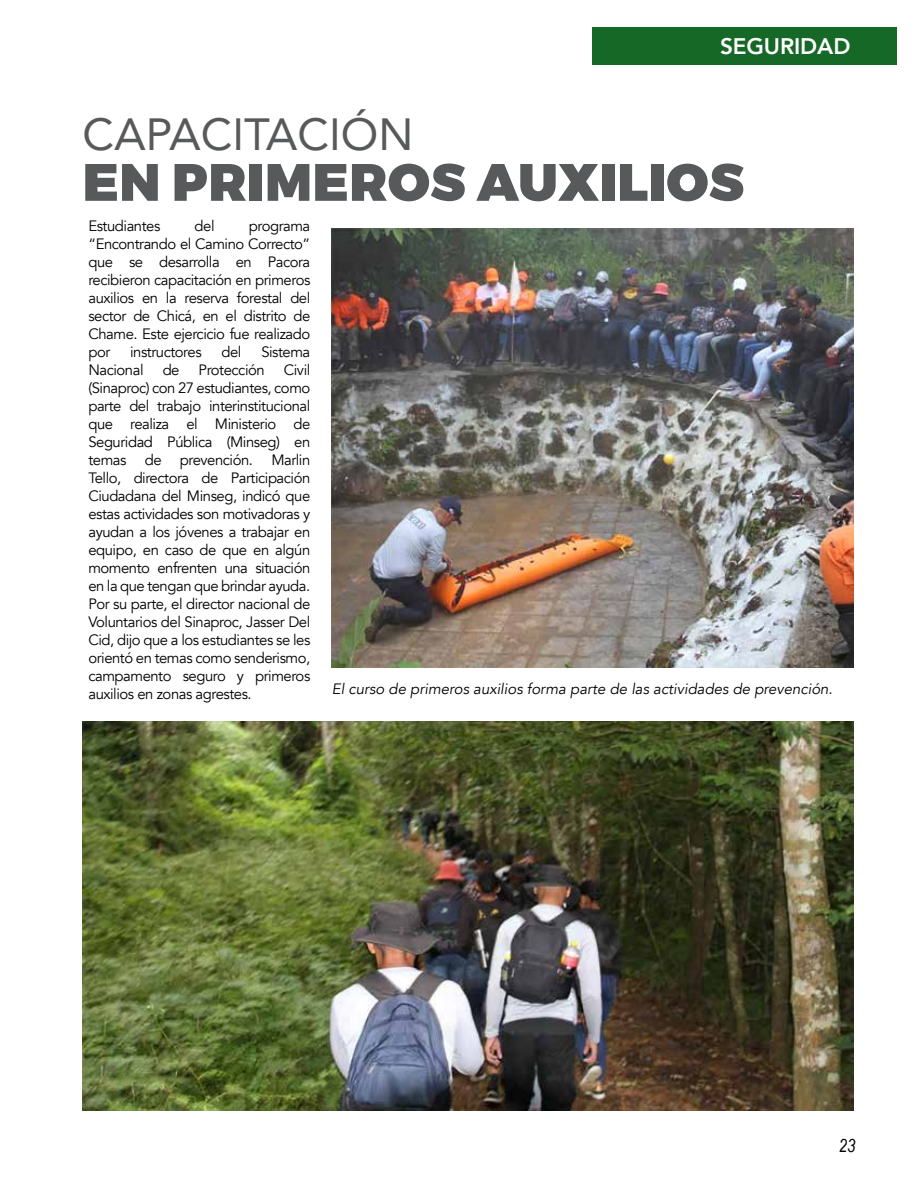
<style>
.page{position:relative;width:918px;height:1188px;background:#fff}
.page>*{position:absolute;margin:0;border:0;box-sizing:border-box;transform-origin:0 0}
.t1{font:900 52.5px "Montserrat";letter-spacing:.01em;color:#58595b}
.t2{font:45px "Avenir";color:#58595b}
.t3{font:800 22.5px "Avenir";letter-spacing:-.005em;color:#fff}
.t4{font:italic 18px "Arial Narrow";color:#000}
.t5{font:15px/18px "Avenir";letter-spacing:-.03em;color:#000;text-align:justify}
.t6{font:italic 15px "Avenir";color:#000}
</style>
<div class="page">
<div style="left:592px;top:27px;width:304px;height:38px;background:#166827"></div>
<img style="left:332px;top:228px;width:522px;height:439px">
<img style="left:82px;top:721px;width:772px;height:389px">
<h3 class="t3" style="left:720px;top:29px;width:132px">SEGURIDAD</h3>
<h2 class="t2" style="left:82px;top:98px;width:333px">CAPACITACIÓN</h2>
<h1 class="t1" style="left:83px;top:149px;width:663px">EN PRIMEROS AUXILIOS</h1>
<p class="t5" style="left:88px;top:217px;width:73px">Estudiantes</p>
<p class="t5" style="left:195px;top:217px;width:22px">del</p>
<p class="t5" style="left:88px;top:217px;width:223px;text-indent:160px">programa “Encontrando el Camino Correcto” que se desarrolla en Pacora recibieron capacitación en primeros auxilios en la reserva forestal del sector de Chicá, en el distrito de Chame. Este ejercicio fue realizado por</p>
<p class="t5" style="left:130px;top:343px;width:73px">instructores</p>
<p class="t5" style="left:222px;top:343px;width:22px">del</p>
<p class="t5" style="left:261px;top:343px;width:51px">Sistema</p>
<p class="t5" style="left:88px;top:361px;width:57px">Nacional</p>
<p class="t5" style="left:163px;top:361px;width:18px">de</p>
<p class="t5" style="left:199px;top:361px;width:68px">Protección</p>
<p class="t5" style="left:88px;top:361px;width:223px;text-indent:195px">Civil (Sinaproc) con 27 estudiantes, como parte del trabajo interinstitucional que realiza el Ministerio de Seguridad Pública (Minseg) en temas de prevención. Marlin Tello, directora de Participación Ciudadana del Minseg, indicó que estas actividades son motivadoras y ayudan a los jóvenes a trabajar en equipo, en caso de que en algún momento enfrenten una situación en la que tengan que brindar ayuda.<br>Por su parte, el director nacional de Voluntarios del Sinaproc, Jasser Del Cid, dijo que a los estudiantes se les orientó en temas como senderismo, campamento seguro y primeros auxilios en zonas agrestes.</p>
<p class="t6" style="left:332px;top:679px;width:502px">El curso de primeros auxilios forma parte de las actividades de prevención.</p>
<p class="t4" style="left:839px;top:1133px;width:18px">23</p>
</div>
